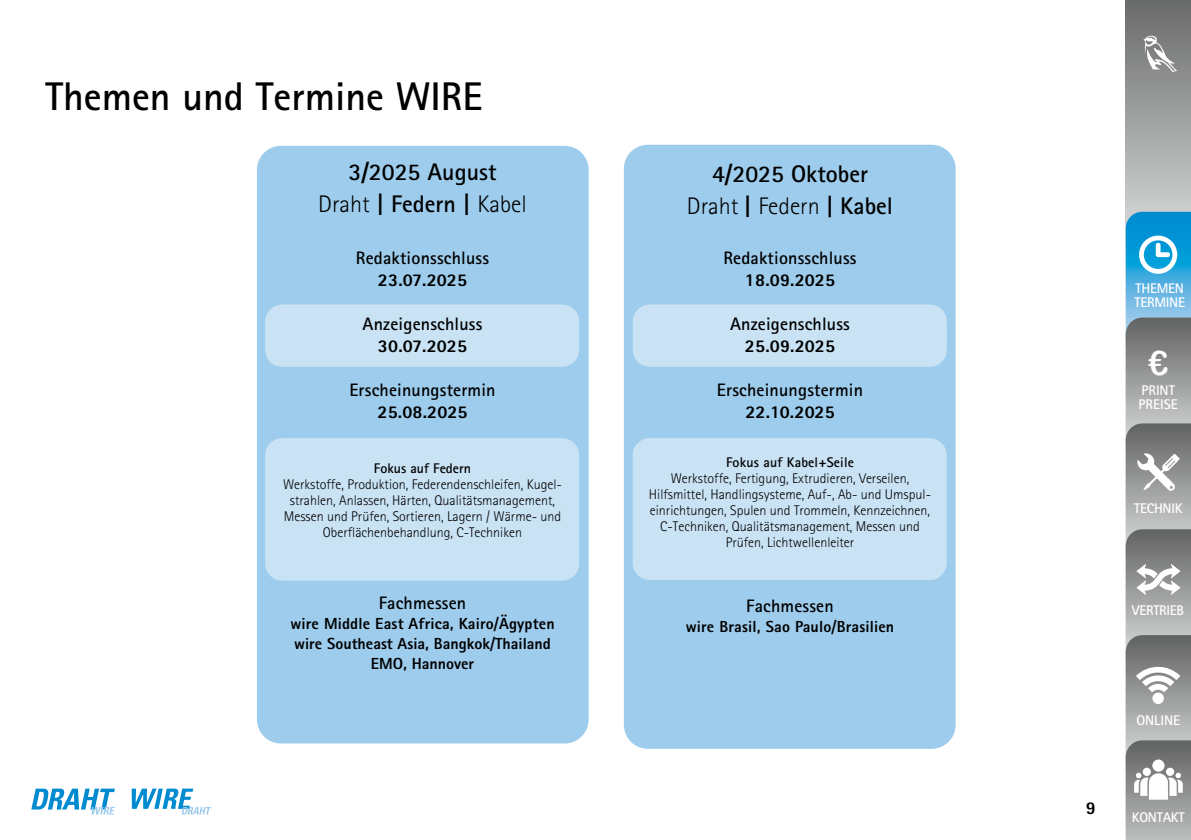
<style>
.page{position:relative;width:1191px;height:840px;background:#fff}
.page>*{position:absolute;margin:0;border:0;box-sizing:border-box;transform-origin:0 0}
.t1{font:700 40px "Rotis Sans Serif 65";color:#000}
.t2{font:34px "Arial Rounded MT Bold";color:#fff}
.t3{font:300 24px "Rotis Sans Serif 45";color:#000}
.t4{font:700 24px "Rotis Sans Serif 65";color:#000}
.t5{font:700 18px "Rotis Sans Serif 65";letter-spacing:.01em;color:#000}
.t6{font:800 18px "Rotis Sans Serif Std";letter-spacing:.01em;color:#000}
.t7{font:800 16px/20px "Rotis Sans Serif Std";letter-spacing:.01em;color:#000;text-align:center}
.t8{font:300 14px/16px "Rotis Sans Serif 45";color:#000;text-align:center}
.t9{font:700 14px/14px "Rotis Sans Serif 65";letter-spacing:-.02em;color:#fff}
.t10{font:700 14px "Rotis Sans Serif 65";letter-spacing:.01em;color:#000}
.t11{font:700 14px/14px "Rotis Sans Serif 65";color:#fff}
.s1{font-family:"Rotis Sans Serif Std";font-weight:800}
.s2{font-family:"Rotis Sans Serif 65";font-weight:700}
</style>
<div class="page">
<svg style="left:31px;top:788px;width:84px;height:26px"></svg>
<svg style="left:132px;top:788px;width:79px;height:26px"></svg>
<div style="left:257px;top:146px;width:331px;height:597px;background:#9eccec;border-radius:24px"></div>
<div style="left:624px;top:145px;width:331px;height:603px;background:#9eccec;border-radius:24px"></div>
<div style="left:632px;top:438px;width:314px;height:141px;background:#c9e2f4;border-radius:17px"></div>
<div style="left:265px;top:438px;width:314px;height:142px;background:#c9e2f4;border-radius:17px"></div>
<div style="left:265px;top:304px;width:314px;height:62px;background:#c9e2f4;border-radius:17px"></div>
<div style="left:633px;top:304px;width:313px;height:62px;background:#c9e2f4;border-radius:17px"></div>
<svg style="left:1125px;top:0;width:66px;height:212px;background:#9c9e9e"></svg>
<svg style="left:1125px;top:212px;width:66px;height:627px;background:#90a2aa"></svg>
<svg style="left:1143px;top:36px;width:34px;height:36px"></svg>
<h1 class="t1" style="left:45px;top:71px;width:438px">Themen und Termine WIRE</h1>
<h3 class="t4" style="left:348px;top:156px;width:150px">3/2025 August</h3>
<h3 class="t3" style="left:318px;top:190px;width:210px">Draht <span class="s1">|</span> <span class="s2">Federn</span> <span class="s1">|</span> Kabel</h3>
<p class="t5" style="left:356px;top:247px;width:135px">Redaktionsschluss</p>
<p class="t6" style="left:378px;top:268px;width:91px">23.07.2025</p>
<p class="t5" style="left:362px;top:313px;width:121px">Anzeigenschluss</p>
<p class="t6" style="left:378px;top:334px;width:91px">30.07.2025</p>
<p class="t5" style="left:349px;top:378px;width:148px">Erscheinungstermin</p>
<p class="t6" style="left:377px;top:400px;width:92px">25.08.2025</p>
<p class="t10" style="left:374px;top:458px;width:99px">Fokus auf Federn</p>
<p class="t8" style="left:283px;top:475px;width:280px">Werkstoffe, Produktion, Federendenschleifen, Kugel&shy;strahlen, Anlassen, Härten, Qualitätsmanagement, Messen und Prüfen, Sortieren, Lagern / Wärme- und Oberflächenbehandlung, C-Techniken</p>
<p class="t5" style="left:379px;top:591px;width:89px">Fachmessen</p>
<p class="t7" style="left:290px;top:612px;width:266px">wire Middle East Africa, Kairo/Ägypten wire Southeast Asia, Bangkok/Thailand<br>EMO, Hannover</p>
<h3 class="t4" style="left:712px;top:159px;width:157px">4/2025 Oktober</h3>
<h3 class="t3" style="left:687px;top:192px;width:208px">Draht <span class="s1">|</span> Federn <span class="s2">| Kabel</span></h3>
<p class="t5" style="left:723px;top:247px;width:135px">Redaktionsschluss</p>
<p class="t6" style="left:745px;top:268px;width:92px">18.09.2025</p>
<p class="t5" style="left:730px;top:313px;width:121px">Anzeigenschluss</p>
<p class="t6" style="left:745px;top:334px;width:92px">25.09.2025</p>
<p class="t5" style="left:717px;top:378px;width:148px">Erscheinungstermin</p>
<p class="t6" style="left:745px;top:400px;width:91px">22.10.2025</p>
<p class="t10" style="left:726px;top:452px;width:130px">Fokus auf Kabel+Seile</p>
<p class="t8" style="left:649px;top:469px;width:284px">Werkstoffe, Fertigung, Extrudieren, Verseilen, Hilfsmittel, Handlingsysteme, Auf-, Ab- und Umspul&shy;einrichtungen, Spulen und Trommeln, Kennzeichnen, C-Techniken, Qualitätsmanagement, Messen und Prüfen, Lichtwellenleiter</p>
<p class="t5" style="left:746px;top:594px;width:89px">Fachmessen</p>
<p class="t7" style="left:685px;top:616px;width:210px">wire Brasil, Sao Paulo/Brasilien</p>
<p class="t9" style="left:1134px;top:281px;width:52px">THEMEN<br>TERMINE</p>
<h2 class="t2" style="left:1148px;top:342px;width:22px">€</h2>
<p class="t11" style="left:1138px;top:382px;width:41px">PRINT<br>PREISE</p>
<p class="t9" style="left:1134px;top:501px;width:50px">TECHNIK</p>
<p class="t9" style="left:1131px;top:602px;width:54px">VERTRIEB</p>
<p class="t6" style="left:1085px;top:795px;width:12px">9</p>
<p class="t9" style="left:1136px;top:712px;width:45px">ONLINE</p>
<p class="t9" style="left:1131px;top:809px;width:54px">KONTAKT</p>
</div>
